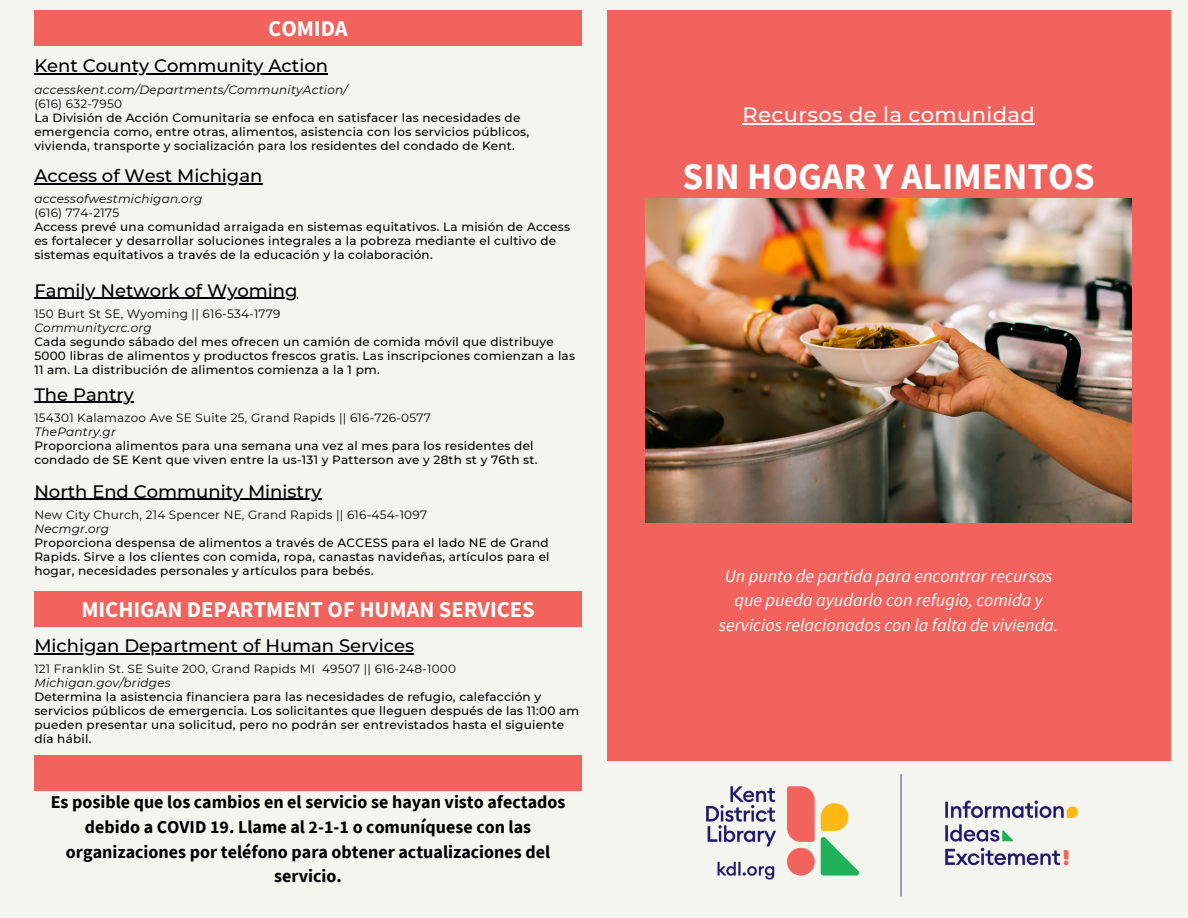
<style>
.page{position:relative;width:1188px;height:918px;background:#f5f5ef}
.page>*{position:absolute;margin:0;border:0;box-sizing:border-box;transform-origin:0 0}
.t1{font:700 37.5px "Source Sans Pro";color:#fff}
.t2{font:700 22.5px "Source Sans Pro";color:#fff}
.t3{font:500 21px "Montserrat";letter-spacing:.02em;color:#fff}
.t4{font:700 18px/24.8px "Source Sans Pro";color:#000;text-align:center}
.t5{font:500 18px "Montserrat";color:#000}
.t6{font:italic 18px "Source Sans Pro";color:#fff}
.t7{font:500 12px/14px "Montserrat";letter-spacing:.02em;color:#000}
.t8{font:12px/14px "Montserrat";letter-spacing:.02em;color:#000}
.t9{font:italic 12px "Montserrat";letter-spacing:.02em;color:#000}
.s1{font-style:italic}
</style>
<div class="page">
<div style="left:607px;top:10px;width:564px;height:750px;background:#f2635d"></div>
<img style="left:676px;top:760px;width:425px;height:137px">
<img style="left:646px;top:198px;width:486px;height:324px">
<hr style="left:742px;top:123px;width:293px;height:1px;background:#fff">
<div style="left:34px;top:10px;width:548px;height:36px;background:#f2635d"></div>
<hr style="left:34px;top:298px;width:264px;height:1px;background:#000">
<hr style="left:34px;top:402px;width:100px;height:1px;background:#000">
<hr style="left:34px;top:499px;width:287px;height:1px;background:#000">
<div style="left:34px;top:591px;width:548px;height:36px;background:#f2635d"></div>
<hr style="left:34px;top:653px;width:380px;height:1px;background:#000">
<hr style="left:34px;top:73px;width:294px;height:1px;background:#000">
<hr style="left:34px;top:183px;width:228px;height:1px;background:#000">
<div style="left:34px;top:755px;width:548px;height:36px;background:#f2635d"></div>
<p class="t2" style="left:268px;top:14px;width:81px">COMIDA</p>
<p class="t5" style="left:34px;top:55px;width:295px">Kent County Community Action</p>
<p class="t9" style="left:34px;top:82px;width:315px">accesskent.com/Departments/CommunityAction/</p>
<p class="t8" style="left:34px;top:96px;width:89px">(616) 632-7950</p>
<p class="t7" style="left:34px;top:110px;width:496px">La División de Acción Comunitaria se enfoca en satisfacer las necesidades de emergencia como, entre otras, alimentos, asistencia con los servicios públicos, vivienda, transporte y socialización para los residentes del condado de Kent.</p>
<p class="t5" style="left:34px;top:165px;width:230px">Access of West Michigan</p>
<p class="t9" style="left:34px;top:192px;width:169px">accessofwestmichigan.org</p>
<p class="t8" style="left:34px;top:206px;width:86px">(616) 774-2175</p>
<p class="t7" style="left:34px;top:220px;width:537px">Access prevé una comunidad arraigada en sistemas equitativos. La misión de Access es fortalecer y desarrollar soluciones integrales a la pobreza mediante el cultivo de sistemas equitativos a través de la educación y la colaboración.</p>
<p class="t5" style="left:34px;top:279px;width:265px">Family Network of Wyoming</p>
<p class="t8" style="left:34px;top:307px;width:248px">150 Burt St SE, Wyoming || 616-534-1779</p>
<p class="t9" style="left:34px;top:320px;width:119px">Communitycrc.org</p>
<p class="t7" style="left:34px;top:335px;width:542px">Cada segundo sábado del mes ofrecen un camión de comida móvil que distribuye<br>5000 libras de alimentos y productos frescos gratis. Las inscripciones comienzan a las<br>11 am. La distribución de alimentos comienza a la 1 pm.</p>
<p class="t5" style="left:34px;top:383px;width:101px">The Pantry</p>
<p class="t8" style="left:34px;top:411px;width:398px">154301 Kalamazoo Ave SE Suite 25, Grand Rapids || 616-726-0577</p>
<p class="t9" style="left:34px;top:424px;width:83px">ThePantry.gr</p>
<p class="t7" style="left:34px;top:439px;width:505px">Proporciona alimentos para una semana una vez al mes para los residentes del condado de SE Kent que viven entre la us-131 y Patterson ave y 28th st y 76th st.</p>
<p class="t5" style="left:34px;top:480px;width:289px">North End Community Ministry</p>
<p class="t8" style="left:34px;top:508px;width:394px">New City Church, 214 Spencer NE, Grand Rapids || 616-454-1097</p>
<p class="t9" style="left:34px;top:521px;width:76px">Necmgr.org</p>
<p class="t7" style="left:34px;top:536px;width:517px;text-align:justify">Proporciona despensa de alimentos a través de ACCESS para el lado NE de Grand Rapids. Sirve a los clientes con comida, ropa, canastas navideñas, artículos para el hogar, necesidades personales y artículos para bebés.</p>
<p class="t2" style="left:81px;top:595px;width:455px">MICHIGAN DEPARTMENT OF HUMAN SERVICES</p>
<p class="t5" style="left:34px;top:634px;width:381px">Michigan Department of Human Services</p>
<p class="t8" style="left:34px;top:662px;width:423px">121 Franklin St. SE Suite 200, Grand Rapids MI 49507 || 616-248-1000<br><span class="s1">Michigan.gov/bridges</span></p>
<p class="t7" style="left:34px;top:690px;width:546px">Determina la asistencia financiera para las necesidades de refugio, calefacción y servicios públicos de emergencia. Los solicitantes que lleguen después de las 11:00 am pueden presentar una solicitud, pero no podrán ser entrevistados hasta el siguiente día hábil.</p>
<p class="t4" style="left:51px;top:789px;width:516px">Es posible que los cambios en el servicio se hayan visto afectados debido a COVID 19. Llame al 2-1-1 o comuníquese con las organizaciones por teléfono para obtener actualizaciones del servicio.</p>
<p class="t3" style="left:742px;top:102px;width:294px">Recursos de la comunidad</p>
<p class="t1" style="left:683px;top:152px;width:414px">SIN HOGAR Y ALIMENTOS</p>
<p class="t6" style="left:725px;top:564px;width:329px">Un punto de partida para encontrar recursos</p>
<p class="t6" style="left:734px;top:589px;width:310px">que pueda ayudarlo con refugio, comida y</p>
<p class="t6" style="left:719px;top:613px;width:341px">servicios relacionados con la falta de vivienda.</p>
</div>
